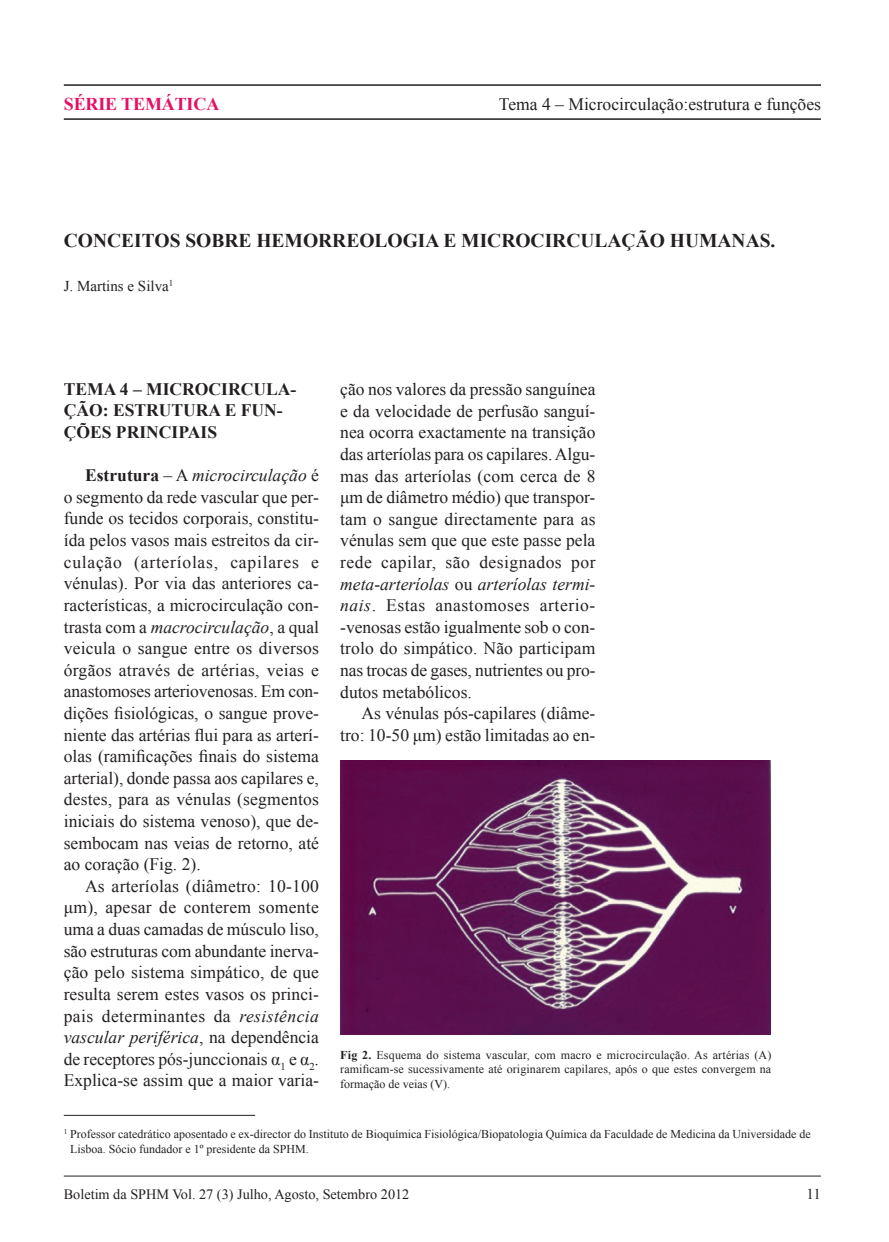
<style>
.page{position:relative;width:889px;height:1242px;background:#fff}
.page>*{position:absolute;margin:0;border:0;box-sizing:border-box;transform-origin:0 0}
.t1{font:700 19.5px "Times New Roman";color:#231f20}
.t2{font:700 18px "Times New Roman";letter-spacing:-.005em;color:#e50f63}
.t3{font:17.55px/21.6px "Times New Roman";color:#231f20;text-align:justify}
.t4{font:17.55px "Times New Roman";letter-spacing:.03em;color:#231f20}
.t5{font:700 17.55px/21.6px "Times New Roman";color:#231f20}
.t6{font:italic 17.55px "Times New Roman";color:#231f20}
.t7{font:15px "Times New Roman";color:#231f20}
.t8{font:14.25px "Times New Roman";color:#231f20}
.t9{font:12px/14.4px "Times New Roman";color:#231f20}
.s1{font-weight:700}
.s2{font-style:italic}
.s3{font-style:normal}
</style>
<div class="page">
<hr style="left:64px;top:1175px;width:757px;height:1px;background:#231f20">
<hr style="left:64px;top:84px;width:757px;height:2px;background:#231f20">
<hr style="left:64px;top:118px;width:757px;height:2px;background:#231f20">
<hr style="left:64px;top:1115px;width:191px;height:1px;background:#231f20">
<img style="left:340px;top:760px;width:430px;height:274px">
<p class="t2" style="left:64px;top:91px;width:157px">SÉRIE TEMÁTICA</p>
<p class="t3" style="left:499px;top:93px;width:323px">Tema 4 – Microcirculação:estrutura e funções</p>
<p class="t1" style="left:64px;top:227px;width:28px">CONCEITOS</p>
<p class="t1" style="left:185px;top:227px;width:26px">SOBRE</p>
<p class="t1" style="left:256px;top:227px;width:31px">HEMORREOLOGIA</p>
<p class="t1" style="left:443px;top:227px;width:51px">E MICROCIRCULAÇÃO</p>
<p class="t1" style="left:670px;top:227px;width:31px">HUMANAS</p>
<p class="t1" style="left:770px;top:227px;width:6px">.</p>
<p class="t7" style="left:64px;top:276px;width:111px">J. Martins e Silva<sup>1</sup></p>
<p class="t5" style="left:64px;top:378px;width:234px">TEMA 4 – MICROCIRCULA-<br>ÇÃO: ESTRUTURA</p>
<p class="t5" style="left:225px;top:399px;width:29px">E FUN</p>
<p class="t5" style="left:277px;top:399px;width:7px">-</p>
<p class="t5" style="left:64px;top:421px;width:13px">ÇÕES</p>
<p class="t5" style="left:116px;top:421px;width:11px">PRINCIPAIS</p>
<p class="t3" style="left:64px;top:464px;width:257px;text-indent:21px"><span class="s1">ESTRUTURA</span> – A <span class="s2">microcirculação</span> é o segmento da rede vascular que per&shy;funde os tecidos corporais, constitu&shy;ída pelos vasos mais estreitos da cir&shy;culação (arteríolas, capilares e vénulas). Por via das anteriores ca&shy;racterísticas, a microcirculação con&shy;trasta com a <span class="s2">macrocirculação</span>, a qual veicula o sangue entre os diversos órgãos através de artérias, veias e anastomoses arteriovenosas. Em con&shy;dições fisiológicas, o sangue prove&shy;niente das artérias flui para as arterí&shy;olas (ramificações finais do sistema arterial), donde passa aos capilares e, destes, para as vénulas (segmentos iniciais do sistema venoso), que de&shy;sembocam nas veias de retorno, até ao coração (Fig. 2).</p>
<p class="t3" style="left:64px;top:875px;width:257px;text-indent:21px">As arteríolas (diâmetro: 10-‑ 100 μm), apesar de conterem somente uma a duas camadas de músculo liso, são estruturas com abundante inerva&shy;ção pelo sistema simpático, de que resulta serem estes vasos os princi&shy;pais determinantes da <span class="s2">resistência vascular periférica</span>, na dependência de receptores pós-‑junccionais α<sub>1</sub> e α<sub>2</sub>.<br>Explica-‑ se assim que a maior varia-</p>
<p class="t3" style="left:340px;top:378px;width:257px">ção nos valores da pressão sanguínea</p>
<p class="t3" style="left:340px;top:400px;width:257px">e da velocidade de perfusão sanguí-</p>
<p class="t3" style="left:340px;top:421px;width:257px">nea ocorra exactamente na transição</p>
<p class="t3" style="left:340px;top:443px;width:257px">das arteríolas para os capilares. Algu-</p>
<p class="t3" style="left:340px;top:464px;width:257px">mas das arteríolas (com cerca de 8</p>
<p class="t3" style="left:340px;top:486px;width:257px">μm de diâmetro médio) que transpor-</p>
<p class="t3" style="left:340px;top:508px;width:257px">tam o sangue directamente para as</p>
<p class="t3" style="left:340px;top:529px;width:257px">vénulas sem que que este passe pela</p>
<p class="t4" style="left:340px;top:550px;width:257px">rede capilar, são designados por</p>
<p class="t6" style="left:340px;top:571px;width:257px">meta‑arteríolas <span class="s3">ou</span> arteríolas termi‑</p>
<p class="t4" style="left:340px;top:593px;width:255px"><span class="s2">nais</span>. Estas anastomoses arterio-</p>
<p class="t3" style="left:346px;top:616px;width:251px">venosas estão igualmente sob o con-</p>
<p class="t3" style="left:340px;top:637px;width:257px">trolo do simpático. Não participam</p>
<p class="t3" style="left:340px;top:659px;width:257px">nas trocas de gases, nutrientes ou pro-</p>
<p class="t3" style="left:340px;top:680px;width:133px">dutos metabólicos.</p>
<p class="t3" style="left:361px;top:702px;width:235px">As vénulas pós-‑capilares (diâme-</p>
<p class="t3" style="left:340px;top:724px;width:257px">tro: 10-‑ 50 μm) estão limitadas ao en-</p>
<p class="t9" style="left:340px;top:1047px;width:432px;text-align:justify"><span class="s1">FIG 2.</span> Esquema do sistema vascular, com macro e microcirculação. As artérias (A) ramificam-‑ se sucessivamente até originarem capilares, após o que estes convergem na formação de veias (V).</p>
<p class="t9" style="left:70px;top:1126px;width:742px;text-indent:-6px"><sup>1</sup> Professor catedrático aposentado e ex-director do Instituto de Bioquímica Fisiológica/Biopatologia Química da Faculdade de Medicina da Universidade de<br>Lisboa. Sócio fundador e 1º presidente da SPHM.</p>
<p class="t8" style="left:64px;top:1184px;width:347px">Boletim da SPHM Vol. 27 (3) Julho, Agosto, Setembro 2012</p>
<p class="t7" style="left:806px;top:1184px;width:16px">11</p>
</div>
